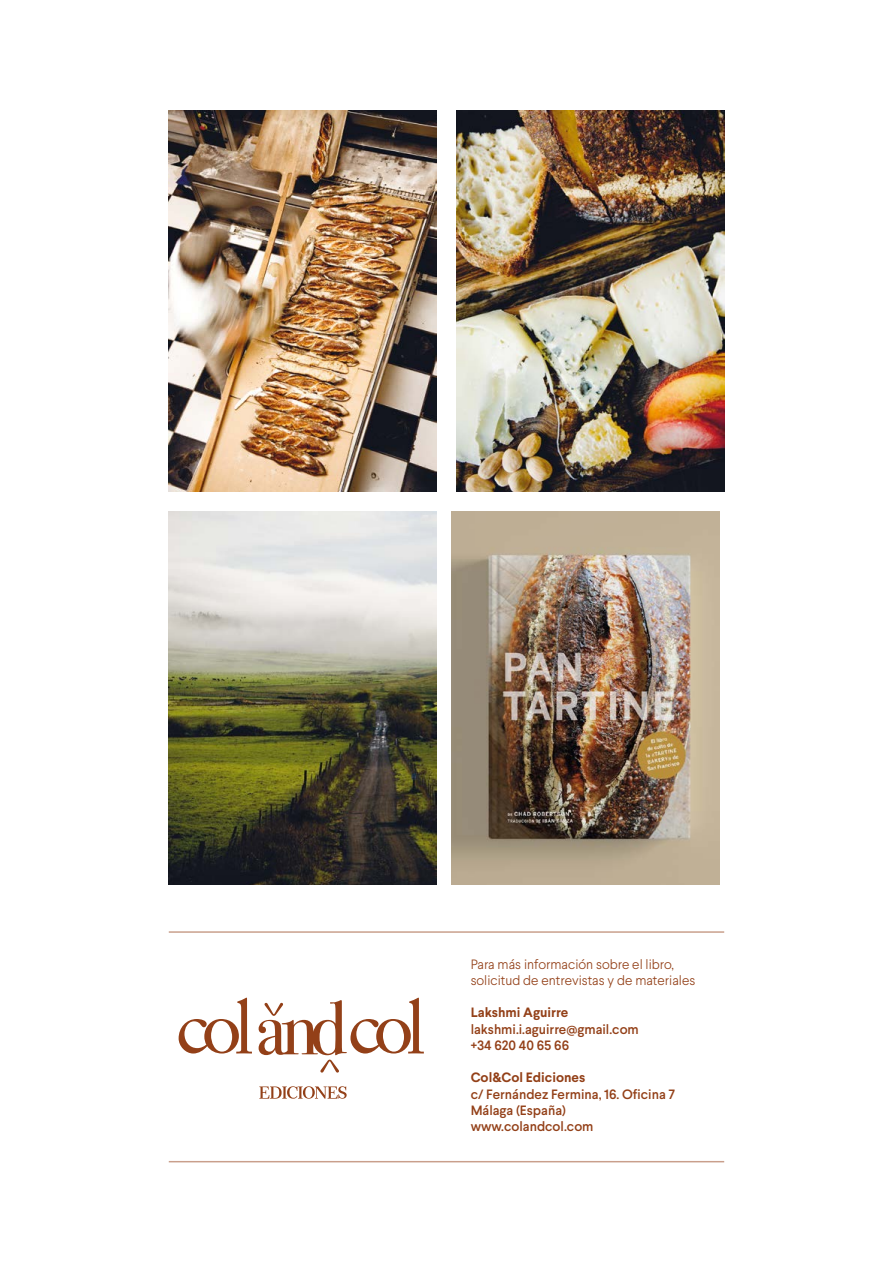
<style>
.page{position:relative;width:893px;height:1263px;background:#fff}
.page>*{position:absolute;margin:0;border:0;box-sizing:border-box;transform-origin:0 0}
.t1{font:500 13.5px/16.2px "Larsseit";color:#934018}
.t2{font:300 13.5px/16.2px "Larsseit";color:#934018}
.t3{font:700 13.5px "Larsseit";color:#934018}
</style>
<div class="page">
<svg style="left:179px;top:998px;width:73px;height:55px"></svg>
<svg style="left:259px;top:998px;width:165px;height:74px"></svg>
<svg style="left:259px;top:1086px;width:88px;height:13px"></svg>
<hr style="left:169px;top:931px;width:555px;height:2px;background:#934018">
<hr style="left:169px;top:1161px;width:555px;height:1px;background:#934018">
<img style="left:169px;top:111px;width:268px;height:380px">
<img style="left:456px;top:111px;width:268px;height:380px">
<img style="left:169px;top:511px;width:268px;height:373px">
<img style="left:452px;top:511px;width:268px;height:373px">
<p class="t2" style="left:471px;top:956px;width:226px">Para más información sobre el libro, solicitud de entrevistas y de materiales</p>
<p class="t3" style="left:471px;top:1004px;width:99px">Lakshmi Aguirre</p>
<p class="t1" style="left:471px;top:1021px;width:170px">lakshmi.i.aguirre@gmail.com +34 620 40 65 66</p>
<p class="t3" style="left:471px;top:1069px;width:116px">Col&amp;Col Ediciones</p>
<p class="t1" style="left:471px;top:1086px;width:206px">c/ Fernández Fermina, 16. Oficina 7<br>Málaga (España) www.colandcol.com</p>
</div>
